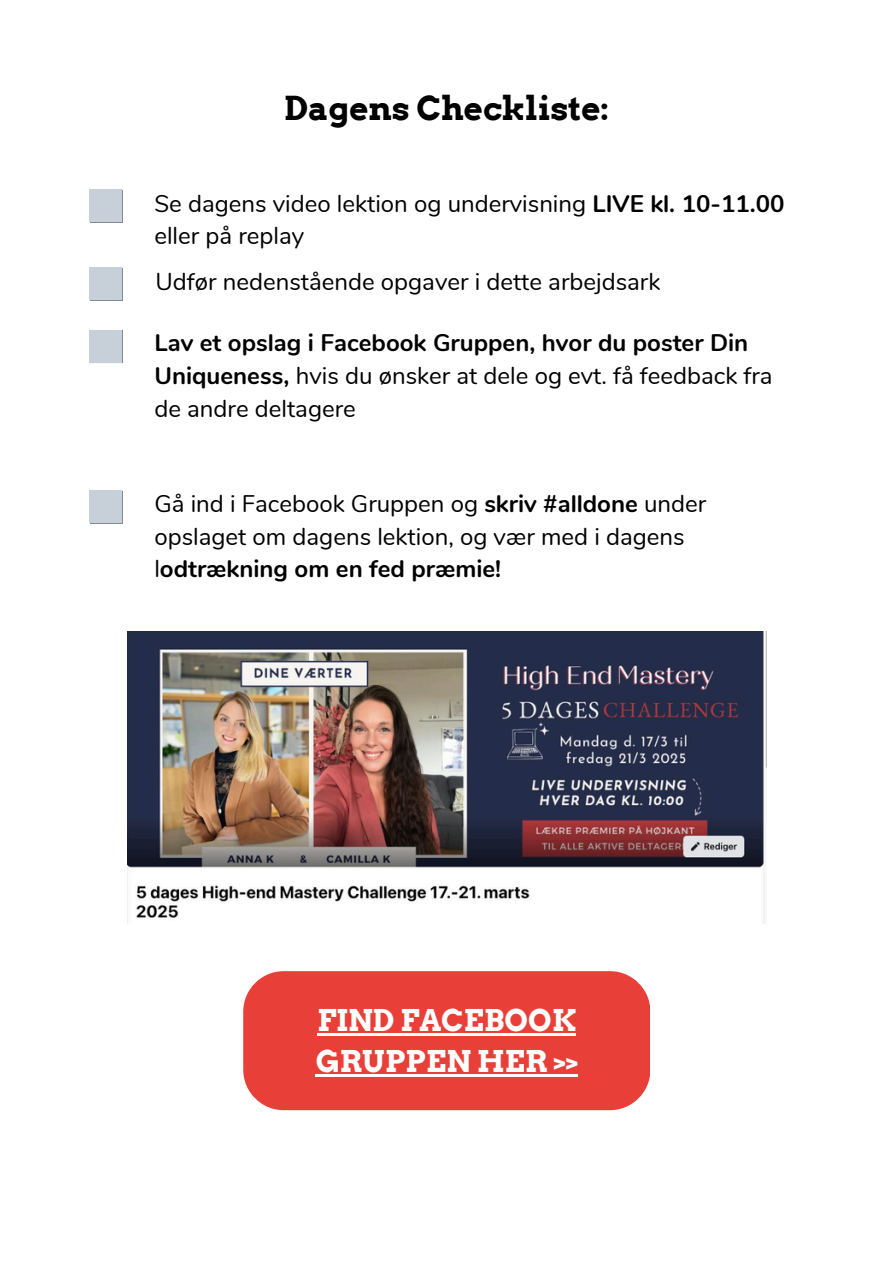
<style>
.page{position:relative;width:894px;height:1264px;background:#fff}
.page>*{position:absolute;margin:0;border:0;box-sizing:border-box;transform-origin:0 0}
.t1{font:700 33px "Arvo";color:#000}
.t2{font:700 30px/41.7px "Arvo";color:#fff}
.t3{font:24px/32.7px "Nunito";color:#000}
.t4{font:700 24px/32.7px "Nunito";color:#000}
.s1{font-weight:700}
.s2{font-weight:400}
</style>
<div class="page">
<svg style="left:90px;top:190px;width:32px;height:32px"></svg>
<div style="left:89px;top:189px;width:32px;height:32px;background:#c7d0d8"></div>
<svg style="left:90px;top:268px;width:32px;height:32px"></svg>
<div style="left:89px;top:267px;width:32px;height:32px;background:#c7d0d8"></div>
<svg style="left:90px;top:331px;width:32px;height:32px"></svg>
<div style="left:89px;top:330px;width:32px;height:32px;background:#c7d0d8"></div>
<svg style="left:121px;top:491px;width:1px;height:32px"></svg>
<div style="left:89px;top:490px;width:32px;height:33px;background:#c7d0d8"></div>
<img style="left:128px;top:631px;width:637px;height:292px">
<div style="left:243px;top:971px;width:407px;height:139px;background:#e83f38;border-radius:40px"></div>
<hr style="left:317px;top:1033px;width:259px;height:2px;background:#fff">
<hr style="left:316px;top:1074px;width:261px;height:2px;background:#fff">
<p class="t1" style="left:284px;top:88px;width:326px">Dagens Checkliste:</p>
<p class="t3" style="left:154px;top:187px;width:631px">Se dagens video lektion og undervisning <span class="s1">LIVE kl. 10-11.00</span></p>
<p class="t3" style="left:154px;top:220px;width:151px">eller på replay</p>
<p class="t3" style="left:155px;top:265px;width:506px">Udfør nedenstående opgaver i dette arbejdsark</p>
<p class="t4" style="left:154px;top:327px;width:619px">Lav et opslag i Facebook Gruppen, hvor du poster Din<br>Uniqueness, <span class="s2">hvis du ønsker at dele og evt. få feedback fra de andre deltagere</span></p>
<p class="t3" style="left:154px;top:487px;width:553px">Gå ind i Facebook Gruppen og <span class="s1">skriv #alldone</span> under opslaget om dagens lektion, og vær med i dagens l<span class="s1">odtrækning om en fed præmie!</span></p>
<h2 class="t2" style="left:316px;top:999px;width:263px">FIND FACEBOOK<br>GRUPPEN HER &gt;&gt;</h2>
</div>
